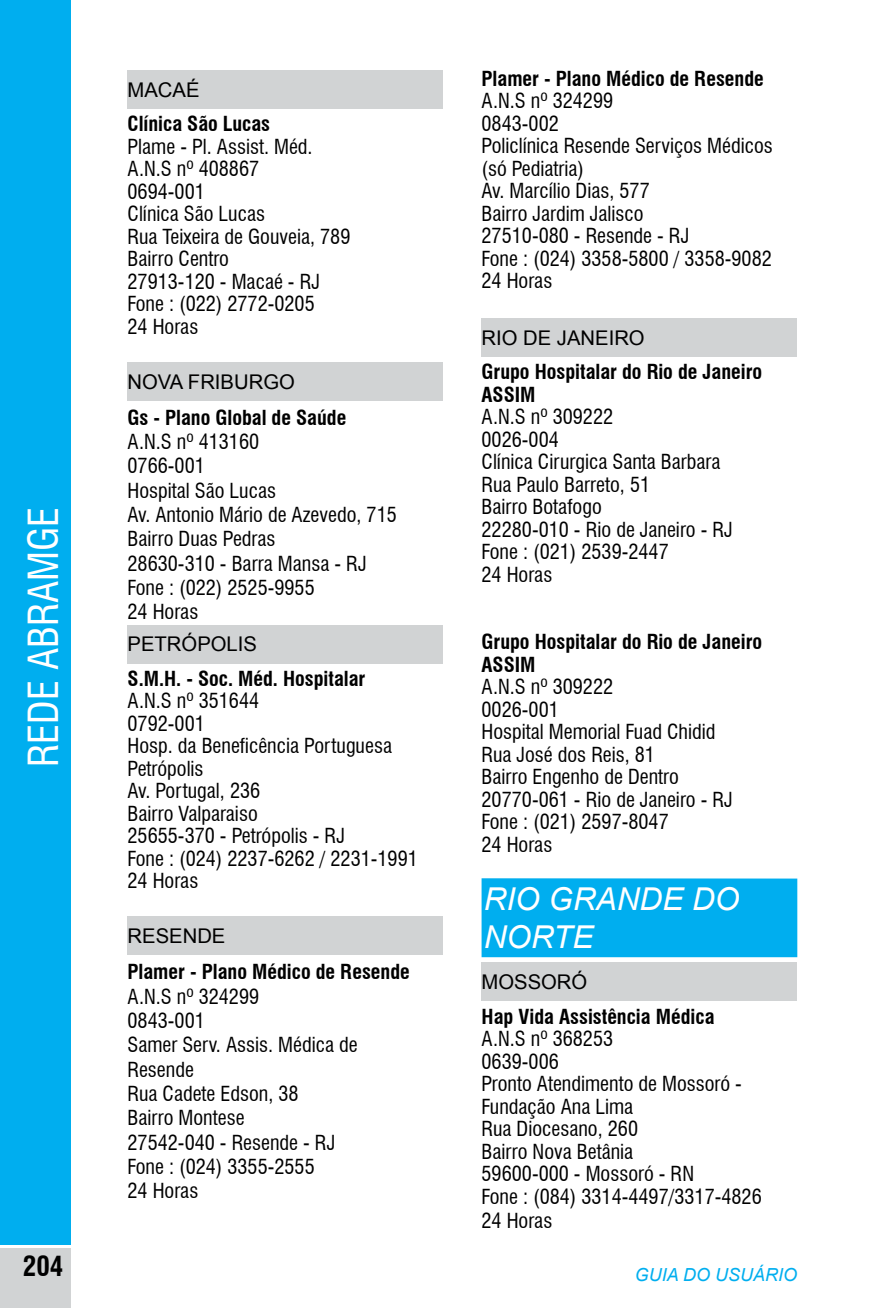
<style>
.page{position:relative;width:893px;height:1308px;background:#fff}
.page>*{position:absolute;margin:0;border:0;box-sizing:border-box;transform-origin:0 0}
.t1{font:condensed 40.5px "Swiss 721 BT";color:#fff}
.t2{font:italic 31.5px/37.8px "Arial";color:#fff}
.t3{font:700 condensed 27px "Swiss 721 BT";color:#000}
.t4{font:condensed 20.25px/22.5px "Swiss 721 BT";color:#000}
.t5{font:700 condensed 20.25px/22.5px "Swiss 721 BT";color:#000}
.t6{font:20.25px "Arial";color:#000}
.t7{font:italic 18px "Arial";color:#00aeef}
</style>
<div class="page">
<div style="left:128px;top:70px;width:315px;height:39px;background:#d1d3d4"></div>
<div style="left:128px;top:362px;width:315px;height:38px;background:#d1d3d4"></div>
<div style="left:128px;top:624px;width:315px;height:39px;background:#d1d3d4"></div>
<div style="left:128px;top:916px;width:315px;height:39px;background:#d1d3d4"></div>
<div style="left:482px;top:318px;width:315px;height:38px;background:#d1d3d4"></div>
<div style="left:482px;top:878px;width:315px;height:79px;background:#00aeef"></div>
<div style="left:482px;top:962px;width:315px;height:39px;background:#d1d3d4"></div>
<div style="left:0;top:1247px;width:71px;height:60px;background:#d1d3d4"></div>
<div style="left:0;top:0;width:70px;height:1244px;background:#00aeef"></div>
<h1 class="t1" style="left:19px;top:757px;width:262px;rotate:-90deg">REDE ABRAMGE</h1>
<h3 class="t3" style="left:23px;top:1249px;width:42px">204</h3>
<p class="t6" style="left:128px;top:76px;width:74px">MACAÉ</p>
<p class="t5" style="left:128px;top:113px;width:144px">Clínica São Lucas</p>
<p class="t4" style="left:128px;top:135px;width:224px">Plame - Pl. Assist. Méd.<br>A.N.S nº 408867<br>0694-001<br>Clínica São Lucas<br>Rua Teixeira de Gouveia, 789<br>Bairro Centro<br>27913-120 - Macaé - RJ<br>Fone : (022) 2772-0205<br>24 Horas</p>
<p class="t6" style="left:128px;top:368px;width:169px">NOVA FRIBURGO</p>
<p class="t5" style="left:128px;top:406px;width:220px">Gs - Plano Global de Saúde</p>
<p class="t4" style="left:128px;top:429px;width:271px;line-height:24.3px">A.N.S nº 413160<br>0766-001<br>Hospital São Lucas<br>Av. Antonio Mário de Azevedo, 715<br>Bairro Duas Pedras<br>28630-310 - Barra Mansa - RJ<br>Fone : (022) 2525-9955<br>24 Horas</p>
<p class="t6" style="left:128px;top:631px;width:131px">PETRÓPOLIS</p>
<p class="t5" style="left:128px;top:667px;width:239px">S.M.H. - Soc. Méd. Hospitalar</p>
<p class="t4" style="left:128px;top:689px;width:292px">A.N.S nº 351644<br>0792-001<br>Hosp. da Beneficência Portuguesa<br>Petrópolis<br>Av. Portugal, 236<br>Bairro Valparaiso<br>25655-370 - Petrópolis - RJ<br>Fone : (024) 2237-6262 / 2231-1991<br>24 Horas</p>
<p class="t6" style="left:128px;top:922px;width:99px">RESENDE</p>
<p class="t5" style="left:128px;top:960px;width:284px">Plamer - Plano Médico de Resende</p>
<p class="t4" style="left:128px;top:984px;width:232px;line-height:24.3px">A.N.S nº 324299<br>0843-001<br>Samer Serv. Assis. Médica de<br>Resende<br>Rua Cadete Edson, 38<br>Bairro Montese<br>27542-040 - Resende - RJ<br>Fone : (024) 3355-2555<br>24 Horas</p>
<p class="t5" style="left:482px;top:67px;width:284px">Plamer - Plano Médico de Resende</p>
<p class="t4" style="left:482px;top:89px;width:293px">A.N.S nº 324299<br>0843-002<br>Policlínica Resende Serviços Médicos (só Pediatria)<br>Av. Marcílio Dias, 577<br>Bairro Jardim Jalisco<br>27510-080 - Resende - RJ<br>Fone : (024) 3358-5800 / 3358-9082<br>24 Horas</p>
<p class="t6" style="left:482px;top:324px;width:165px">RIO DE JANEIRO</p>
<p class="t5" style="left:482px;top:360px;width:282px">Grupo Hospitalar do Rio de Janeiro<br>ASSIM</p>
<p class="t4" style="left:482px;top:405px;width:253px">A.N.S nº 309222<br>0026-004<br>Clínica Cirurgica Santa Barbara<br>Rua Paulo Barreto, 51<br>Bairro Botafogo<br>22280-010 - Rio de Janeiro - RJ<br>Fone : (021) 2539-2447<br>24 Horas</p>
<p class="t5" style="left:482px;top:630px;width:282px">Grupo Hospitalar do Rio de Janeiro<br>ASSIM</p>
<p class="t4" style="left:482px;top:675px;width:253px">A.N.S nº 309222<br>0026-001<br>Hospital Memorial Fuad Chidid<br>Rua José dos Reis, 81<br>Bairro Engenho de Dentro<br>20770-061 - Rio de Janeiro - RJ<br>Fone : (021) 2597-8047<br>24 Horas</p>
<h2 class="t2" style="left:484px;top:880px;width:257px">RIO GRANDE DO<br>NORTE</h2>
<p class="t6" style="left:482px;top:969px;width:107px">MOSSORÓ</p>
<p class="t5" style="left:482px;top:1005px;width:234px">Hap Vida Assistência Médica</p>
<p class="t4" style="left:482px;top:1027px;width:282px">A.N.S nº 368253<br>0639-006<br>Pronto Atendimento de Mossoró -<br>Fundação Ana Lima<br>Rua Diocesano, 260<br>Bairro Nova Betânia<br>59600-000 - Mossoró - RN<br>Fone : (084) 3314-4497/3317-4826<br>24 Horas</p>
<p class="t7" style="left:635px;top:1262px;width:164px">GUIA DO USUÁRIO</p>
</div>
